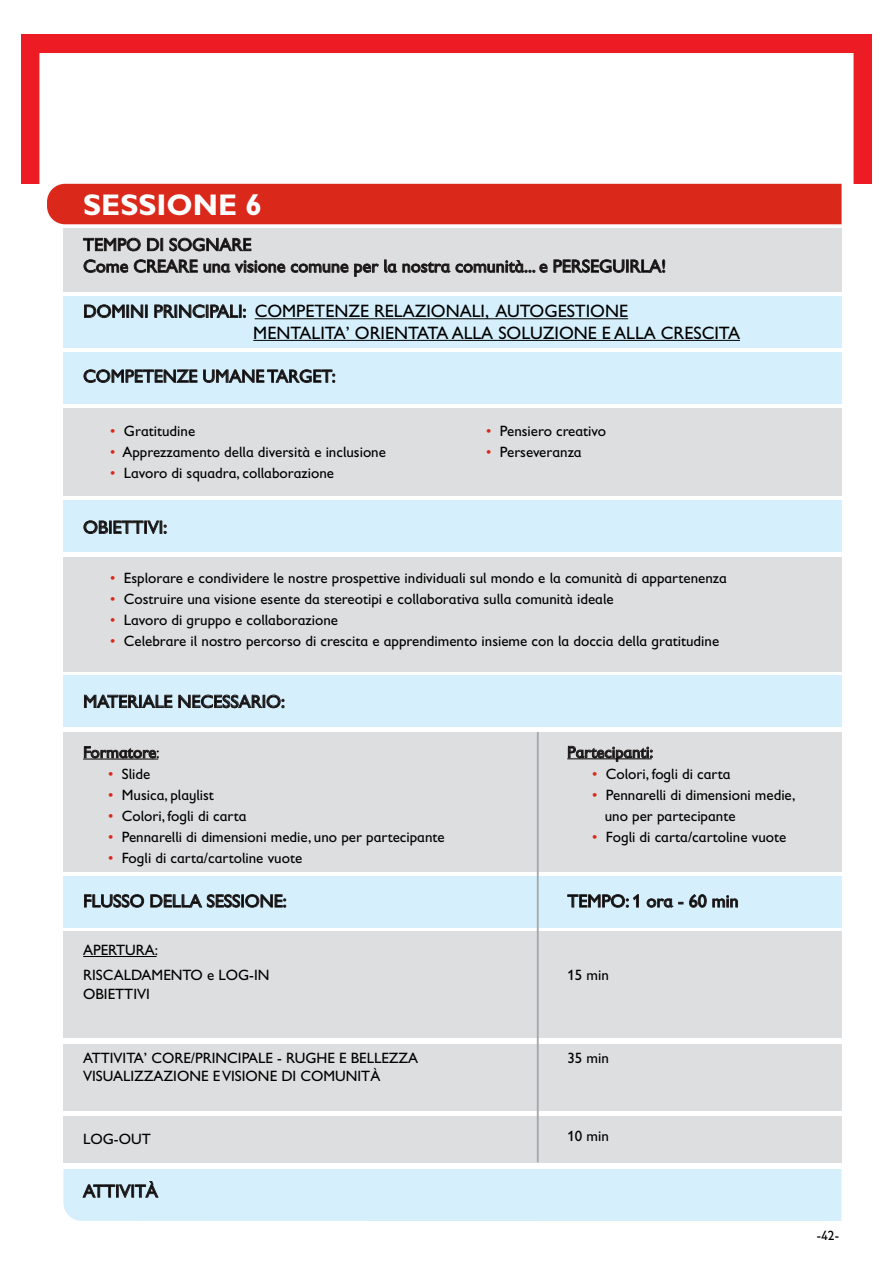
<style>
.page{position:relative;width:893px;height:1263px;background:#fff}
.page>*{position:absolute;margin:0;border:0;box-sizing:border-box;transform-origin:0 0}
.t1{font:700 30px "Gill Sans Infant Std";color:#fff}
.t2{font:18px/21.6px "Gill Sans Infant Std";color:#000}
.t3{font:16.5px "Gill Sans Infant Std";color:#000}
.t4{font:15px/24.6px "Gill Sans Infant Std";color:#000}
.t5{font:13.5px "Gill Sans Infant Std";color:#000}
.s1{color:#da281b}
</style>
<div class="page">
<img style="left:21px;top:34px;width:851px;height:150px">
<div style="left:47px;top:184px;width:795px;height:40px;background:#da281b"></div>
<div style="left:63px;top:228px;width:779px;height:64px;background:#dddedf"></div>
<div style="left:63px;top:297px;width:779px;height:51px;background:#d5f0fc"></div>
<div style="left:63px;top:352px;width:779px;height:51px;background:#d5f0fc"></div>
<div style="left:63px;top:500px;width:779px;height:51px;background:#d5f0fc"></div>
<div style="left:63px;top:409px;width:779px;height:87px;background:#dddedf"></div>
<div style="left:63px;top:557px;width:779px;height:114px;background:#dddedf"></div>
<svg style="left:83px;top:238px;width:58px;height:13px"></svg>
<svg style="left:147px;top:238px;width:16px;height:13px"></svg>
<svg style="left:169px;top:238px;width:82px;height:13px"></svg>
<svg style="left:84px;top:259px;width:44px;height:14px"></svg>
<svg style="left:134px;top:259px;width:64px;height:14px"></svg>
<svg style="left:204px;top:260px;width:81px;height:13px"></svg>
<svg style="left:291px;top:264px;width:57px;height:9px"></svg>
<svg style="left:354px;top:260px;width:43px;height:17px"></svg>
<svg style="left:403px;top:260px;width:144px;height:13px"></svg>
<svg style="left:554px;top:259px;width:111px;height:14px"></svg>
<svg style="left:84px;top:305px;width:63px;height:13px"></svg>
<svg style="left:154px;top:305px;width:92px;height:13px"></svg>
<hr style="left:255px;top:318px;width:373px;height:1px;background:#000">
<hr style="left:253px;top:340px;width:487px;height:1px;background:#000">
<svg style="left:84px;top:369px;width:113px;height:14px"></svg>
<svg style="left:203px;top:369px;width:132px;height:14px"></svg>
<svg style="left:84px;top:521px;width:83px;height:13px"></svg>
<div style="left:63px;top:1169px;width:779px;height:52px;background:#d5f0fc"></div>
<div style="left:63px;top:931px;width:779px;height:107px;background:#dddedf"></div>
<div style="left:63px;top:1044px;width:779px;height:66px;background:#dddedf"></div>
<div style="left:63px;top:1116px;width:779px;height:47px;background:#dddedf"></div>
<hr style="left:83px;top:956px;width:74px;height:1px;background:#000">
<div style="left:63px;top:676px;width:779px;height:51px;background:#d5f0fc"></div>
<div style="left:63px;top:876px;width:779px;height:51px;background:#d5f0fc"></div>
<div style="left:63px;top:732px;width:779px;height:139px;background:#dddedf"></div>
<svg style="left:84px;top:894px;width:60px;height:14px"></svg>
<svg style="left:150px;top:894px;width:136px;height:14px"></svg>
<svg style="left:567px;top:894px;width:72px;height:14px"></svg>
<svg style="left:647px;top:898px;width:36px;height:10px"></svg>
<svg style="left:689px;top:894px;width:49px;height:14px"></svg>
<svg style="left:84px;top:695px;width:88px;height:13px"></svg>
<svg style="left:178px;top:695px;width:106px;height:13px"></svg>
<hr style="left:83px;top:759px;width:73px;height:1px;background:#000">
<svg style="left:84px;top:746px;width:74px;height:14px"></svg>
<svg style="left:568px;top:746px;width:85px;height:16px"></svg>
<hr style="left:567px;top:758px;width:84px;height:1px;background:#000">
<hr style="left:537px;top:732px;width:2px;height:430px;background:#a7a9ac">
<h1 class="t1" style="left:83px;top:187px;width:180px">SESSIONE 6</h1>
<p class="t2" style="left:83px;top:234px;width:584px">TEMPO DI SOGNARE<br>Come CREARE una visione comune per la nostra comunità... e PERSEGUIRLA!</p>
<p class="t2" style="left:253px;top:300px;width:488px;text-indent:-170px">DOMINI PRINCIPALI: COMPETENZE RELAZIONALI, AUTOGESTIONE<br>MENTALITA’ ORIENTATA ALLA SOLUZIONE E ALLA CRESCITA</p>
<p class="t2" style="left:83px;top:365px;width:254px">COMPETENZE UMANE TARGET:</p>
<p class="t4" style="left:110px;top:419px;width:86px"><span class="s1">•</span> Gratitudine</p>
<p class="t4" style="left:110px;top:440px;width:277px"><span class="s1">•</span> Apprezzamento della diversità e inclusione</p>
<p class="t4" style="left:110px;top:461px;width:225px"><span class="s1">•</span> Lavoro di squadra, collaborazione</p>
<p class="t4" style="left:486px;top:419px;width:121px"><span class="s1">•</span> Pensiero creativo</p>
<p class="t4" style="left:486px;top:440px;width:97px"><span class="s1">•</span> Perseveranza</p>
<p class="t2" style="left:83px;top:516px;width:86px">OBIETTIVI:</p>
<p class="t4" style="left:110px;top:566px;width:618px"><span class="s1">•</span> Esplorare e condividere le nostre prospettive individuali sul mondo e la comunità di appartenenza</p>
<p class="t4" style="left:110px;top:587px;width:505px"><span class="s1">•</span> Costruire una visione esente da stereotipi e collaborativa sulla comunità ideale</p>
<p class="t4" style="left:110px;top:608px;width:229px"><span class="s1">•</span> Lavoro di gruppo e collaborazione</p>
<p class="t4" style="left:110px;top:629px;width:610px"><span class="s1">•</span> Celebrare il nostro percorso di crescita e apprendimento insieme con la doccia della gratitudine</p>
<p class="t2" style="left:83px;top:691px;width:203px">MATERIALE NECESSARIO:</p>
<p class="t3" style="left:83px;top:743px;width:78px">Formatore:</p>
<p class="t4" style="left:108px;top:761px;width:44px"><span class="s1">•</span> Slide</p>
<p class="t4" style="left:108px;top:782px;width:107px"><span class="s1">•</span> Musica, playlist</p>
<p class="t4" style="left:108px;top:803px;width:140px"><span class="s1">•</span> Colori, fogli di carta</p>
<p class="t4" style="left:108px;top:824px;width:338px"><span class="s1">•</span> Pennarelli di dimensioni medie, uno per partecipante</p>
<p class="t4" style="left:108px;top:845px;width:195px"><span class="s1">•</span> Fogli di carta/cartoline vuote</p>
<p class="t3" style="left:567px;top:742px;width:87px">Partecipanti:</p>
<p class="t4" style="left:592px;top:761px;width:140px"><span class="s1">•</span> Colori, fogli di carta</p>
<p class="t4" style="left:605px;top:784px;width:192px;line-height:21px;text-indent:-13px"><span class="s1">•</span> Pennarelli di dimensioni medie, uno per partecipante</p>
<p class="t4" style="left:592px;top:824px;width:195px"><span class="s1">•</span> Fogli di carta/cartoline vuote</p>
<p class="t2" style="left:83px;top:890px;width:205px">FLUSSO DELLA SESSIONE:</p>
<p class="t2" style="left:567px;top:890px;width:173px">TEMPO: 1 ora - 60 min</p>
<p class="t4" style="left:83px;top:938px;width:188px">APERTURA:<br>RISCALDAMENTO e LOG-IN</p>
<p class="t4" style="left:83px;top:981px;width:68px">OBIETTIVI</p>
<p class="t4" style="left:83px;top:1048px;width:337px;line-height:18.6px">ATTIVITA’ CORE/PRINCIPALE - RUGHE E BELLEZZA<br>VISUALIZZAZIONE E VISIONE DI COMUNITÀ</p>
<p class="t4" style="left:83px;top:1127px;width:69px">LOG-OUT</p>
<p class="t2" style="left:83px;top:1180px;width:76px">ATTIVITÀ</p>
<p class="t4" style="left:567px;top:962px;width:43px">15 min</p>
<p class="t4" style="left:567px;top:1045px;width:43px">35 min</p>
<p class="t4" style="left:567px;top:1124px;width:43px">10 min</p>
<p class="t5" style="left:817px;top:1228px;width:24px">-42-</p>
</div>
